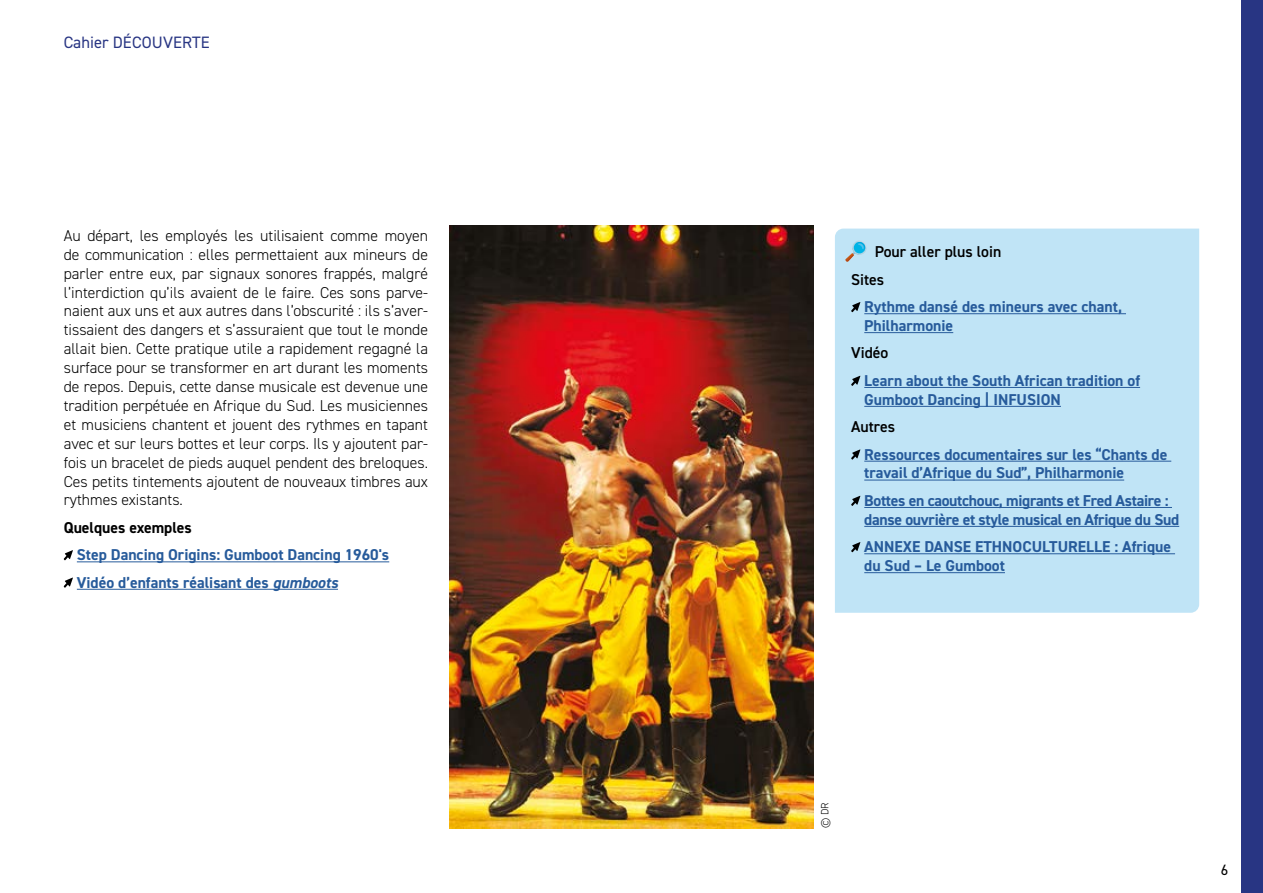
<style>
.page{position:relative;width:1263px;height:893px;background:#fff}
.page>*{position:absolute;margin:0;border:0;box-sizing:border-box;transform-origin:0 0}
.t1{font:16.5px "DIN2014";letter-spacing:.01em;color:#283583}
.t2{font:300 15.75px/18.9px "DIN2014";color:#000;text-align:justify}
.t3{font:700 15.75px/18.9px "DIN2014";color:#275b9b}
.t4{font:700 15.75px/18.9px "DIN2014";letter-spacing:-.02em;color:#275b9b}
.t5{font:600 15.75px/27.5px "DIN2014";color:#000}
.t6{font:700 15.75px "DIN2014";color:#000}
.t7{font:15px "DIN2014";color:#000}
.t8{font:300 10.5px "DIN2014";color:#000}
.s1{font-style:italic}
</style>
<div class="page">
<div style="left:835px;top:229px;width:364px;height:384px;background:#c0e4f6"></div>
<hr style="left:864px;top:313px;width:262px;height:1px;background:#275b9b">
<hr style="left:864px;top:332px;width:89px;height:1px;background:#275b9b">
<hr style="left:864px;top:387px;width:276px;height:1px;background:#275b9b">
<hr style="left:864px;top:406px;width:197px;height:1px;background:#275b9b">
<hr style="left:864px;top:461px;width:307px;height:1px;background:#275b9b">
<hr style="left:864px;top:480px;width:260px;height:1px;background:#275b9b">
<hr style="left:864px;top:507px;width:308px;height:1px;background:#275b9b">
<hr style="left:864px;top:526px;width:315px;height:1px;background:#275b9b">
<hr style="left:864px;top:553px;width:311px;height:1px;background:#275b9b">
<hr style="left:864px;top:572px;width:141px;height:1px;background:#275b9b">
<svg style="left:851px;top:302px;width:9px;height:10px"></svg>
<svg style="left:851px;top:376px;width:9px;height:10px"></svg>
<svg style="left:851px;top:449px;width:9px;height:11px"></svg>
<svg style="left:851px;top:496px;width:9px;height:10px"></svg>
<svg style="left:851px;top:542px;width:9px;height:10px"></svg>
<svg style="left:846px;top:241px;width:21px;height:21px"></svg>
<div style="left:1242px;top:0;width:21px;height:893px;background:#283583"></div>
<img style="left:449px;top:225px;width:365px;height:603px">
<hr style="left:77px;top:561px;width:312px;height:1px;background:#275b9b">
<hr style="left:77px;top:589px;width:261px;height:1px;background:#275b9b">
<svg style="left:64px;top:550px;width:9px;height:10px"></svg>
<svg style="left:64px;top:577px;width:9px;height:11px"></svg>
<p class="t1" style="left:64px;top:32px;width:148px">Cahier DÉCOUVERTE</p>
<p class="t2" style="left:64px;top:226px;width:366px">Au départ, les employés les utilisaient comme moyen de communication : elles permettaient aux mineurs de parler entre eux, par signaux sonores frappés, malgré l’interdiction qu’ils avaient de le faire. Ces sons parve&shy;naient aux uns et aux autres dans l’obscurité : ils s’aver&shy;tissaient des dangers et s’assuraient que tout le monde allait bien. Cette pratique utile a rapidement regagné la surface pour se transformer en art durant les moments de repos. Depuis, cette danse musicale est devenue une tradition perpétuée en Afrique du Sud. Les musiciennes et musiciens chantent et jouent des rythmes en tapant avec et sur leurs bottes et leur corps. Ils y ajoutent par&shy;fois un bracelet de pieds auquel pendent des breloques.<br>Ces petits tintements ajoutent de nouveaux timbres aux rythmes existants.</p>
<p class="t6" style="left:64px;top:517px;width:130px">Quelques exemples</p>
<p class="t3" style="left:77px;top:541px;width:314px;line-height:27.5px">Step Dancing Origins: Gumboot Dancing 1960's<br>Vidéo d’enfants réalisant des <span class="s1">gumboots</span></p>
<p class="t5" style="left:851px;top:238px;width:152px;text-indent:24px">Pour aller plus loin<br>Sites</p>
<p class="t3" style="left:864px;top:297px;width:259px">Rythme dansé des mineurs avec chant,<br>Philharmonie</p>
<p class="t5" style="left:851px;top:339px;width:39px">Vidéo</p>
<p class="t3" style="left:864px;top:371px;width:277px">Learn about the South African tradition of<br>Gumboot Dancing | INFUSION</p>
<p class="t5" style="left:851px;top:413px;width:46px">Autres</p>
<p class="t3" style="left:864px;top:444px;width:305px">Ressources documentaires sur les “Chants de travail d’Afrique du Sud”, Philharmonie</p>
<p class="t4" style="left:864px;top:491px;width:316px">Bottes en caoutchouc, migrants et Fred Astaire : danse ouvrière et style musical en Afrique du Sud</p>
<p class="t3" style="left:864px;top:537px;width:308px">ANNEXE DANSE ETHNOCULTURELLE : Afrique du Sud – Le Gumboot</p>
<p class="t8" style="left:818px;top:828px;width:27px;rotate:-90deg">© DR</p>
<p class="t7" style="left:1221px;top:860px;width:9px">6</p>
</div>
